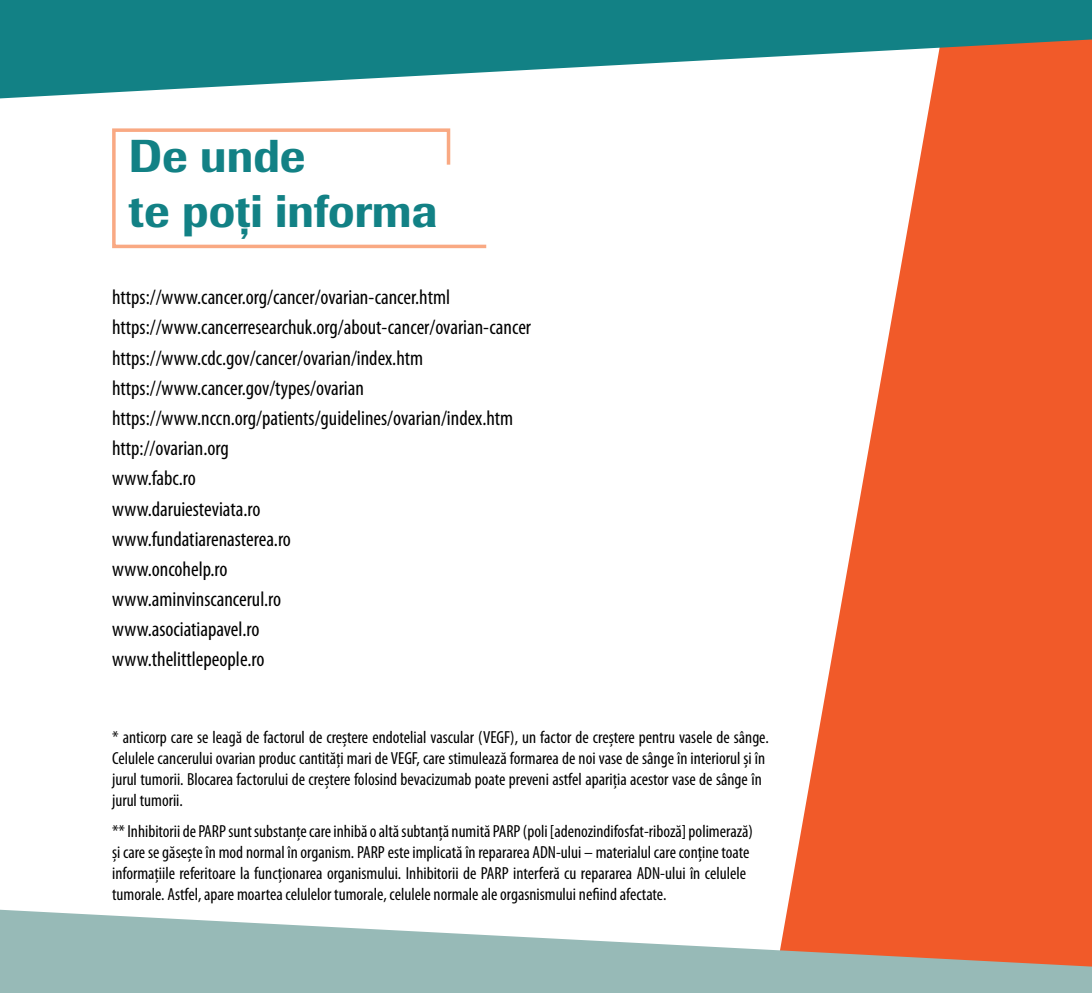
<style>
.page{position:relative;width:1092px;height:993px;background:#fff}
.page>*{position:absolute;margin:0;border:0;box-sizing:border-box;transform-origin:0 0}
.t1{font:500 45.5px/54.6px "Imago";color:#128185}
.t2{font:condensed 21px/30.1px "Myriad Pro";color:#000}
.t3{font:condensed 17.5px/21px "Myriad Pro";color:#000}
</style>
<div class="page">
<svg style="left:787px;top:98px;width:304px;height:811px;fill:#f15a29"></svg>
<svg style="left:0;top:0;width:1091px;height:98px;fill:#128185"></svg>
<svg style="left:0;top:909px;width:1091px;height:83px;fill:#97bab7"></svg>
<svg style="left:112px;top:128px;width:375px;height:121px"></svg>
<h1 class="t1" style="left:129px;top:129px;width:310px">De unde<br>te poți informa</h1>
<p class="t2" style="left:112px;top:282px;width:420px">https://www.cancer.org/cancer/ovarian-cancer.html https://www.cancerresearchuk.org/about-cancer/ovarian-cancer https://www.cdc.gov/cancer/ovarian/index.htm https://www.cancer.gov/types/ovarian https://www.nccn.org/patients/guidelines/ovarian/index.htm http://ovarian.org<br>www.fabc.ro<br>www.daruiesteviata.ro<br>www.fundatiarenasterea.ro<br>www.oncohelp.ro<br>www.aminvinscancerul.ro<br>www.asociatiapavel.ro<br>www.thelittlepeople.ro</p>
<p class="t3" style="left:112px;top:726px;width:658px">* anticorp care se leagă de factorul de creștere endotelial vascular (VEGF), un factor de creștere pentru vasele de sânge.<br>Celulele cancerului ovarian produc cantități mari de VEGF, care stimulează formarea de noi vase de sânge în interiorul și în jurul tumorii. Blocarea factorului de creștere folosind bevacizumab poate preveni astfel apariția acestor vase de sânge în jurul tumorii.</p>
<p class="t3" style="left:112px;top:820px;width:642px">** Inhibitorii de PARP sunt substanțe care inhibă o altă subtanță numită PARP (poli [adenozindifosfat-riboză] polimerază) și care se găsește în mod normal în organism. PARP este implicată în repararea ADN-ului – materialul care conține toate informațiile referitoare la funcționarea organismului. Inhibitorii de PARP interferă cu repararea ADN-ului în celulele tumorale. Astfel, apare moartea celulelor tumorale, celulele normale ale orgasnismului nefiind afectate.</p>
</div>
